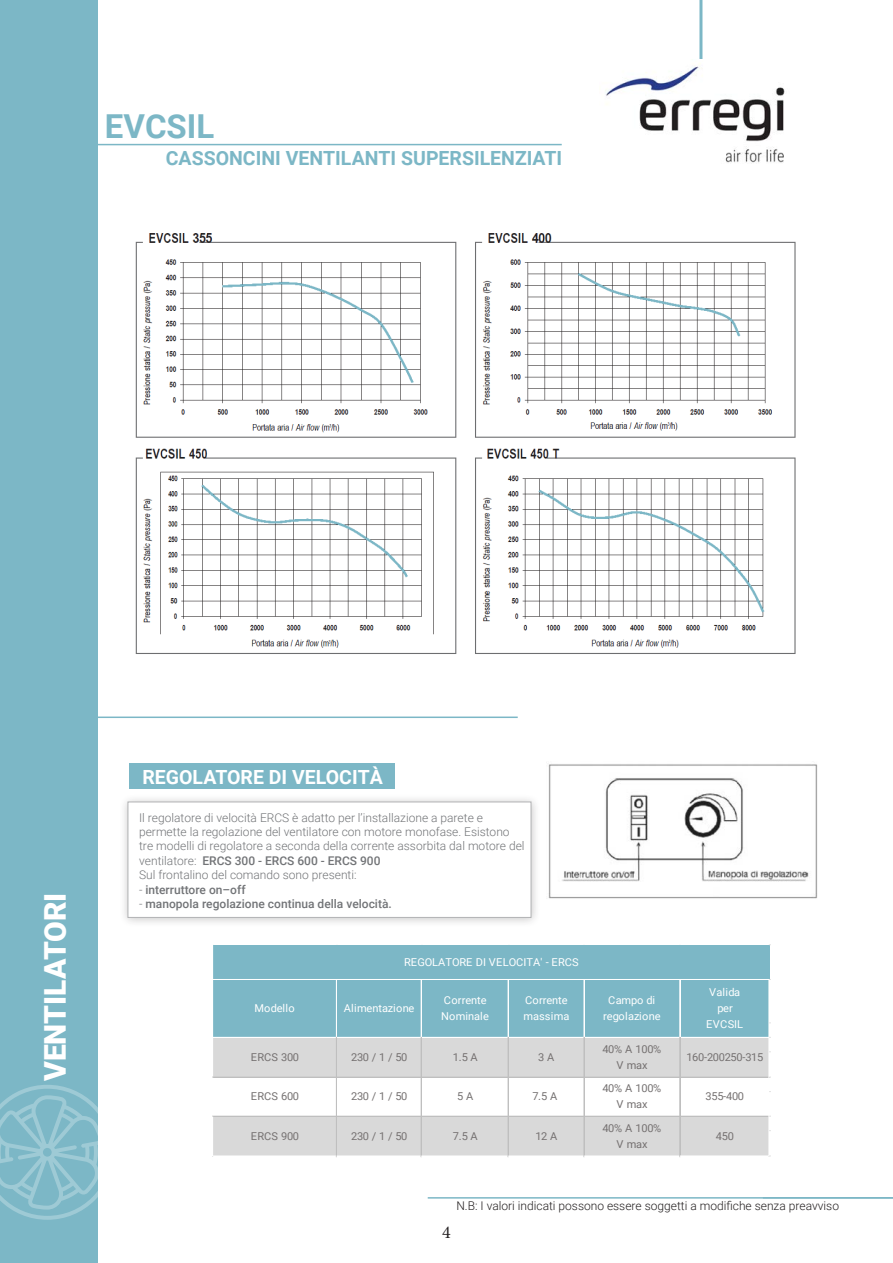
<style>
.page{position:relative;width:893px;height:1263px;background:#fff}
.page>*{position:absolute;margin:0;border:0;box-sizing:border-box;transform-origin:0 0}
.t1{font:700 33px "Roboto";color:#7cb7c6}
.t2{font:900 30px "Roboto";color:#fff}
.t3{font:700 19.5px "Roboto";color:#7cb7c6}
.t4{font:700 19.5px "Roboto";color:#fff}
.t5{font:18px "Minion Pro";color:#231f20}
.t6{font:300 12px/14.4px "Roboto";color:#727477}
.t7{font:300 12px "Roboto";color:#231f20}
.t8{font:500 12px "Roboto";color:#727477}
.t9{font:10.8px/15.9px "Roboto";letter-spacing:-.03em;color:#757171;text-align:center}
.t10{font:10.8px/15.9px "Roboto";letter-spacing:.005em;color:#fff;text-align:center}
.s1{font-weight:500}
.s2{font-weight:300}
</style>
<div class="page">
<img style="left:548px;top:764px;width:270px;height:135px">
<div style="left:213px;top:945px;width:557px;height:93px;background:#7cb7c6"></div>
<div style="left:213px;top:1037px;width:557px;height:41px;background:#d9d9d9"></div>
<div style="left:213px;top:1116px;width:557px;height:41px;background:#d9d9d9"></div>
<hr style="left:213px;top:979px;width:557px;height:1px;background:#fff">
<hr style="left:213px;top:1037px;width:123px;height:1px;background:#fff">
<hr style="left:336px;top:980px;width:1px;height:57px;background:#fff">
<hr style="left:337px;top:1037px;width:84px;height:1px;background:#fff">
<hr style="left:421px;top:980px;width:1px;height:57px;background:#fff">
<hr style="left:422px;top:1037px;width:86px;height:1px;background:#fff">
<hr style="left:508px;top:980px;width:1px;height:57px;background:#fff">
<hr style="left:509px;top:1037px;width:75px;height:1px;background:#fff">
<hr style="left:584px;top:980px;width:1px;height:57px;background:#fff">
<hr style="left:585px;top:1037px;width:95px;height:1px;background:#fff">
<hr style="left:679px;top:980px;width:1px;height:57px;background:#fff">
<hr style="left:680px;top:980px;width:1px;height:57px;background:#fff">
<hr style="left:680px;top:1037px;width:90px;height:1px;background:#fff">
<hr style="left:213px;top:945px;width:1px;height:132px;background:#fff">
<hr style="left:213px;top:1077px;width:557px;height:1px;background:#bfbfbf">
<hr style="left:769px;top:980px;width:1px;height:97px;background:#fff">
<hr style="left:213px;top:1116px;width:557px;height:1px;background:#bfbfbf">
<hr style="left:213px;top:1117px;width:1px;height:40px;background:#fff">
<hr style="left:213px;top:1156px;width:123px;height:1px;background:#fff">
<hr style="left:336px;top:1037px;width:1px;height:120px;background:#bfbfbf">
<hr style="left:337px;top:1156px;width:84px;height:1px;background:#fff">
<hr style="left:421px;top:1037px;width:1px;height:120px;background:#bfbfbf">
<hr style="left:422px;top:1156px;width:86px;height:1px;background:#fff">
<hr style="left:508px;top:1037px;width:1px;height:120px;background:#bfbfbf">
<hr style="left:509px;top:1156px;width:75px;height:1px;background:#fff">
<hr style="left:584px;top:1037px;width:1px;height:120px;background:#bfbfbf">
<hr style="left:585px;top:1156px;width:95px;height:1px;background:#fff">
<hr style="left:679px;top:1037px;width:1px;height:120px;background:#bfbfbf">
<hr style="left:680px;top:1037px;width:1px;height:120px;background:#bfbfbf">
<hr style="left:680px;top:1156px;width:90px;height:1px;background:#fff">
<hr style="left:769px;top:1117px;width:1px;height:40px;background:#fff">
<hr style="left:81px;top:144px;width:481px;height:1px;background:#7cb7c6">
<hr style="left:699px;top:0;width:3px;height:65px;background:#7cb7c6">
<img style="left:605px;top:60px;width:180px;height:104px">
<hr style="left:428px;top:1197px;width:465px;height:1px;background:#7cb7c6">
<hr style="left:0;top:716px;width:518px;height:2px;background:#7cb7c6">
<div style="left:0;top:0;width:98px;height:1263px;background:#7cb7c6"></div>
<img style="left:135px;top:233px;width:661px;height:421px">
<svg style="left:0;top:1085px;width:98px;height:135px"></svg>
<div style="left:119px;top:793px;width:422px;height:134px;background:#231f20;opacity:.46"></div>
<div style="left:128px;top:801px;width:403px;height:117px;background:#fff"></div>
<div style="left:129px;top:763px;width:265px;height:26px;background:#7cb7c6"></div>
<p class="t1" style="left:105px;top:103px;width:111px">EVCSIL</p>
<p class="t3" style="left:166px;top:144px;width:398px">CASSONCINI VENTILANTI SUPERSILENZIATI</p>
<p class="t2" style="left:34px;top:1081px;width:190px;rotate:-90deg">VENTILATORI</p>
<p class="t4" style="left:142px;top:763px;width:242px">REGOLATORE DI VELOCITÀ</p>
<p class="t6" style="left:139px;top:810px;width:345px">Il regolatore di velocità ERCS è adatto per l’installazione a parete e</p>
<p class="t6" style="left:139px;top:824px;width:387px">permette la regolazione del ventilatore con motore monofase. Esistono tre modelli di regolatore a seconda della corrente assorbita dal motore del ventilatore: <span class="s1">ERCS 300 - ERCS 600 - ERCS 900</span></p>
<p class="t6" style="left:139px;top:867px;width:219px">Sul frontalino del comando sono presenti:</p>
<p class="t8" style="left:139px;top:881px;width:108px"><span class="s2">-</span> interruttore on–off</p>
<p class="t8" style="left:139px;top:895px;width:254px"><span class="s2">-</span> manopola regolazione continua della velocità.</p>
<p class="t10" style="left:404px;top:953px;width:176px">REGOLATORE DI VELOCITA' - ERCS</p>
<p class="t10" style="left:255px;top:1000px;width:42px">Modello</p>
<p class="t10" style="left:344px;top:1000px;width:72px">Alimentazione</p>
<p class="t10" style="left:441px;top:992px;width:49px;text-align:left">Corrente<br>Nominale</p>
<p class="t10" style="left:524px;top:992px;width:47px;text-align:left">Corrente massima</p>
<p class="t10" style="left:603px;top:992px;width:59px">Campo di regolazione</p>
<p class="t9" style="left:251px;top:1049px;width:50px">ERCS 300</p>
<p class="t9" style="left:351px;top:1049px;width:58px">230 / 1 / 50</p>
<p class="t9" style="left:453px;top:1049px;width:26px">1.5 A</p>
<p class="t9" style="left:538px;top:1049px;width:18px">3 A</p>
<p class="t9" style="left:602px;top:1041px;width:60px">40% A 100%<br>V max</p>
<p class="t9" style="left:251px;top:1088px;width:50px">ERCS 600</p>
<p class="t9" style="left:351px;top:1088px;width:58px">230 / 1 / 50</p>
<p class="t9" style="left:457px;top:1088px;width:18px">5 A</p>
<p class="t9" style="left:532px;top:1088px;width:26px">7.5 A</p>
<p class="t9" style="left:602px;top:1080px;width:60px">40% A 100%<br>V max</p>
<p class="t9" style="left:251px;top:1128px;width:50px">ERCS 900</p>
<p class="t9" style="left:351px;top:1128px;width:58px">230 / 1 / 50</p>
<p class="t9" style="left:453px;top:1128px;width:26px">7.5 A</p>
<p class="t9" style="left:535px;top:1128px;width:23px">12 A</p>
<p class="t9" style="left:602px;top:1120px;width:60px">40% A 100%<br>V max</p>
<p class="t10" style="left:706px;top:984px;width:38px">Valida per<br>EVCSIL</p>
<p class="t9" style="left:686px;top:1049px;width:78px">160-200250-315</p>
<p class="t9" style="left:706px;top:1088px;width:40px">355-400</p>
<p class="t9" style="left:716px;top:1128px;width:20px">450</p>
<p class="t7" style="left:456px;top:1197px;width:384px">N.B: I valori indicati possono essere soggetti a modifiche senza preavviso</p>
<p class="t5" style="left:442px;top:1220px;width:10px">4</p>
</div>
